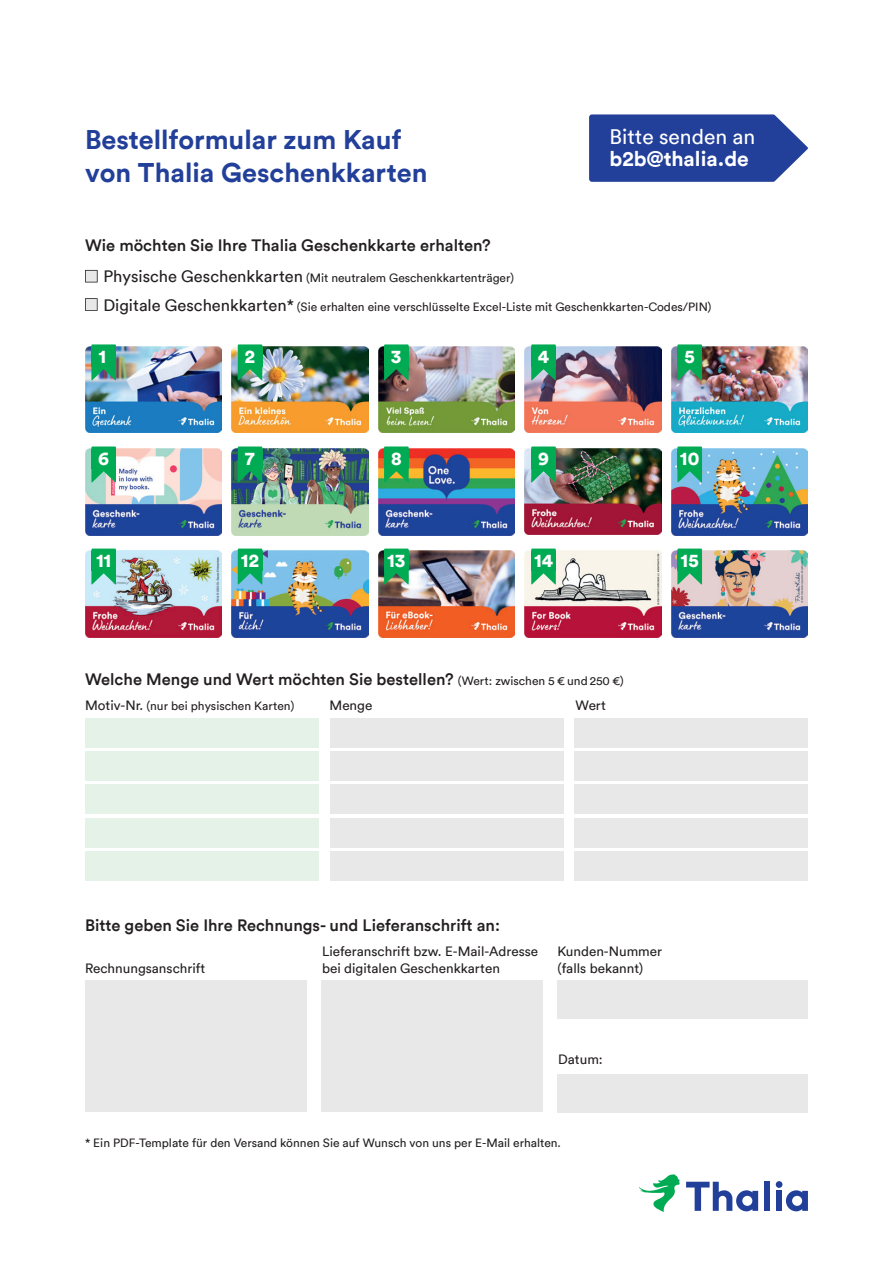
<style>
.page{position:relative;width:893px;height:1263px;background:#fff}
.page>*{position:absolute;margin:0;border:0;box-sizing:border-box;transform-origin:0 0}
.t1{font:700 27px/32.4px "Circular Pro TT";color:#223f99}
.t2{font:21px "Circular Pro TT";color:#fff}
.t3{font:700 21px "Circular Pro TT";color:#fff}
.t4{font:900 18.6px "Circular Pro TT";letter-spacing:.01em;color:#fff}
.t5{font:500 16.5px "Circular Pro TT";color:#231f20}
.t6{font:13.5px "Circular Pro TT";color:#231f20}
.t7{font:12px "Circular Pro TT";color:#231f20}
.s1{font-size:16.5px}
.s2{font-weight:400;font-size:12px}
.s3{font-size:13.5px}
</style>
<div class="page">
<svg style="left:786px;top:1190px;width:22px;height:21px"></svg>
<div style="left:776px;top:1181px;width:6px;height:7px;background:#223f99;border-radius:50%"></div>
<div style="left:764px;top:1182px;width:6px;height:29px;background:#223f99"></div>
<div style="left:776px;top:1191px;width:6px;height:20px;background:#223f99"></div>
<svg style="left:686px;top:1182px;width:72px;height:29px"></svg>
<svg style="left:639px;top:1174px;width:41px;height:38px"></svg>
<svg style="left:85px;top:270px;width:13px;height:12px"></svg>
<svg style="left:85px;top:298px;width:13px;height:13px"></svg>
<svg style="left:589px;top:114px;width:219px;height:68px;background:#344ea1"></svg>
<div style="left:85px;top:980px;width:221px;height:132px;background:#e8e8e9"></div>
<div style="left:321px;top:980px;width:221px;height:132px;background:#e8e8e9"></div>
<div style="left:557px;top:980px;width:251px;height:39px;background:#e8e8e9"></div>
<div style="left:557px;top:1074px;width:251px;height:38px;background:#e8e8e9"></div>
<div style="left:574px;top:751px;width:234px;height:30px;background:#e8e8e9"></div>
<div style="left:574px;top:784px;width:234px;height:30px;background:#e8e8e9"></div>
<div style="left:574px;top:818px;width:234px;height:29px;background:#e8e8e9"></div>
<div style="left:574px;top:851px;width:234px;height:30px;background:#e8e8e9"></div>
<div style="left:574px;top:718px;width:234px;height:29px;background:#e8e8e9"></div>
<div style="left:85px;top:751px;width:234px;height:30px;background:#e4f2e8"></div>
<div style="left:85px;top:784px;width:234px;height:30px;background:#e4f2e8"></div>
<div style="left:85px;top:818px;width:234px;height:29px;background:#e4f2e8"></div>
<div style="left:85px;top:851px;width:234px;height:30px;background:#e4f2e8"></div>
<div style="left:85px;top:718px;width:234px;height:29px;background:#e4f2e8"></div>
<div style="left:330px;top:751px;width:233px;height:30px;background:#e8e8e9"></div>
<div style="left:330px;top:784px;width:233px;height:30px;background:#e8e8e9"></div>
<div style="left:330px;top:818px;width:233px;height:29px;background:#e8e8e9"></div>
<div style="left:330px;top:851px;width:233px;height:30px;background:#e8e8e9"></div>
<div style="left:330px;top:718px;width:233px;height:29px;background:#e8e8e9"></div>
<img style="left:85px;top:347px;width:137px;height:86px">
<img style="left:232px;top:347px;width:136px;height:86px">
<img style="left:671px;top:347px;width:137px;height:86px">
<img style="left:378px;top:347px;width:137px;height:86px">
<img style="left:525px;top:347px;width:136px;height:86px">
<img style="left:378px;top:449px;width:137px;height:86px">
<img style="left:85px;top:449px;width:137px;height:86px">
<img style="left:525px;top:449px;width:136px;height:86px">
<img style="left:232px;top:449px;width:136px;height:86px">
<img style="left:671px;top:449px;width:137px;height:86px">
<img style="left:671px;top:551px;width:137px;height:86px">
<img style="left:232px;top:551px;width:136px;height:86px">
<img style="left:85px;top:551px;width:137px;height:86px">
<img style="left:525px;top:551px;width:136px;height:86px">
<img style="left:378px;top:551px;width:137px;height:86px">
<svg style="left:91px;top:344px;width:25px;height:36px"></svg>
<div style="left:91px;top:348px;width:25px;height:19px;background:#00ab54"></div>
<svg style="left:238px;top:344px;width:24px;height:36px"></svg>
<div style="left:238px;top:348px;width:24px;height:19px;background:#00ab54"></div>
<svg style="left:384px;top:344px;width:25px;height:36px"></svg>
<div style="left:384px;top:348px;width:25px;height:19px;background:#00ab54"></div>
<svg style="left:531px;top:344px;width:25px;height:36px"></svg>
<div style="left:531px;top:348px;width:25px;height:19px;background:#00ab54"></div>
<svg style="left:677px;top:344px;width:25px;height:36px"></svg>
<div style="left:677px;top:348px;width:25px;height:19px;background:#00ab54"></div>
<svg style="left:91px;top:446px;width:25px;height:37px"></svg>
<div style="left:91px;top:450px;width:25px;height:19px;background:#00ab54"></div>
<svg style="left:238px;top:446px;width:24px;height:37px"></svg>
<div style="left:238px;top:450px;width:24px;height:19px;background:#00ab54"></div>
<svg style="left:384px;top:446px;width:25px;height:37px"></svg>
<div style="left:384px;top:450px;width:25px;height:19px;background:#00ab54"></div>
<svg style="left:531px;top:446px;width:25px;height:37px"></svg>
<div style="left:531px;top:450px;width:25px;height:19px;background:#00ab54"></div>
<svg style="left:677px;top:446px;width:25px;height:37px"></svg>
<div style="left:677px;top:450px;width:25px;height:19px;background:#00ab54"></div>
<svg style="left:677px;top:549px;width:25px;height:36px"></svg>
<div style="left:677px;top:552px;width:25px;height:19px;background:#00ab54"></div>
<svg style="left:91px;top:549px;width:25px;height:36px"></svg>
<div style="left:91px;top:552px;width:25px;height:19px;background:#00ab54"></div>
<svg style="left:238px;top:549px;width:24px;height:36px"></svg>
<div style="left:238px;top:552px;width:24px;height:19px;background:#00ab54"></div>
<svg style="left:384px;top:549px;width:25px;height:36px"></svg>
<div style="left:384px;top:552px;width:25px;height:19px;background:#00ab54"></div>
<svg style="left:531px;top:549px;width:25px;height:36px"></svg>
<div style="left:531px;top:552px;width:25px;height:19px;background:#00ab54"></div>
<h1 class="t1" style="left:85px;top:123px;width:344px">Bestellformular zum Kauf von Thalia Geschenkkarten</h1>
<h2 class="t2" style="left:609px;top:122px;width:147px">Bitte senden an</h2>
<h2 class="t3" style="left:609px;top:144px;width:141px">b2b@thalia.de</h2>
<h3 class="t5" style="left:85px;top:234px;width:407px">Wie möchten Sie Ihre Thalia Geschenkkarte erhalten?</h3>
<p class="t7" style="left:103px;top:270px;width:412px"><span class="s1">Physische Geschenkkarten</span> (Mit neutralem Geschenkkartenträger)</p>
<p class="t7" style="left:103px;top:299px;width:610px"><span class="s1">Digitale Geschenkkarten*</span> (Sie erhalten eine verschlüsselte Excel-Liste mit Geschenkkarten-Codes/PIN)</p>
<h3 class="t4" style="left:98px;top:344px;width:9px">1</h3>
<h3 class="t4" style="left:245px;top:344px;width:12px">2</h3>
<h3 class="t4" style="left:391px;top:344px;width:12px">3</h3>
<h3 class="t4" style="left:538px;top:344px;width:13px">4</h3>
<h3 class="t4" style="left:685px;top:344px;width:12px">5</h3>
<h3 class="t4" style="left:98px;top:446px;width:12px">6</h3>
<h3 class="t4" style="left:245px;top:446px;width:11px">7</h3>
<h3 class="t4" style="left:391px;top:446px;width:12px">8</h3>
<h3 class="t4" style="left:538px;top:446px;width:12px">9</h3>
<h3 class="t4" style="left:680px;top:446px;width:21px">10</h3>
<h3 class="t4" style="left:96px;top:548px;width:17px">11</h3>
<h3 class="t4" style="left:241px;top:548px;width:20px">12</h3>
<h3 class="t4" style="left:387px;top:548px;width:20px">13</h3>
<h3 class="t4" style="left:534px;top:548px;width:20px">14</h3>
<h3 class="t4" style="left:681px;top:548px;width:20px">15</h3>
<h3 class="t5" style="left:85px;top:668px;width:540px">Welche Menge und Wert möchten Sie bestellen? <span class="s2">(Wert: zwischen 5 € und 250 €)</span></h3>
<p class="t7" style="left:85px;top:698px;width:211px"><span class="s3">Motiv-Nr.</span> (nur bei physischen Karten)</p>
<p class="t6" style="left:330px;top:696px;width:44px">Menge</p>
<p class="t6" style="left:576px;top:696px;width:32px">Wert</p>
<h3 class="t5" style="left:85px;top:914px;width:416px">Bitte geben Sie Ihre Rechnungs- und Lieferanschrift an:</h3>
<p class="t6" style="left:322px;top:942px;width:218px">Lieferanschrift bzw. E-Mail-Adresse</p>
<p class="t6" style="left:558px;top:942px;width:106px">Kunden-Nummer</p>
<p class="t6" style="left:85px;top:959px;width:122px">Rechnungsanschrift</p>
<p class="t6" style="left:322px;top:959px;width:179px">bei digitalen Geschenkkarten</p>
<p class="t6" style="left:558px;top:959px;width:87px">(falls bekannt)</p>
<p class="t6" style="left:558px;top:1050px;width:46px">Datum:</p>
<p class="t7" style="left:85px;top:1135px;width:477px">* Ein PDF-Template für den Versand können Sie auf Wunsch von uns per E-Mail erhalten.</p>
</div>
